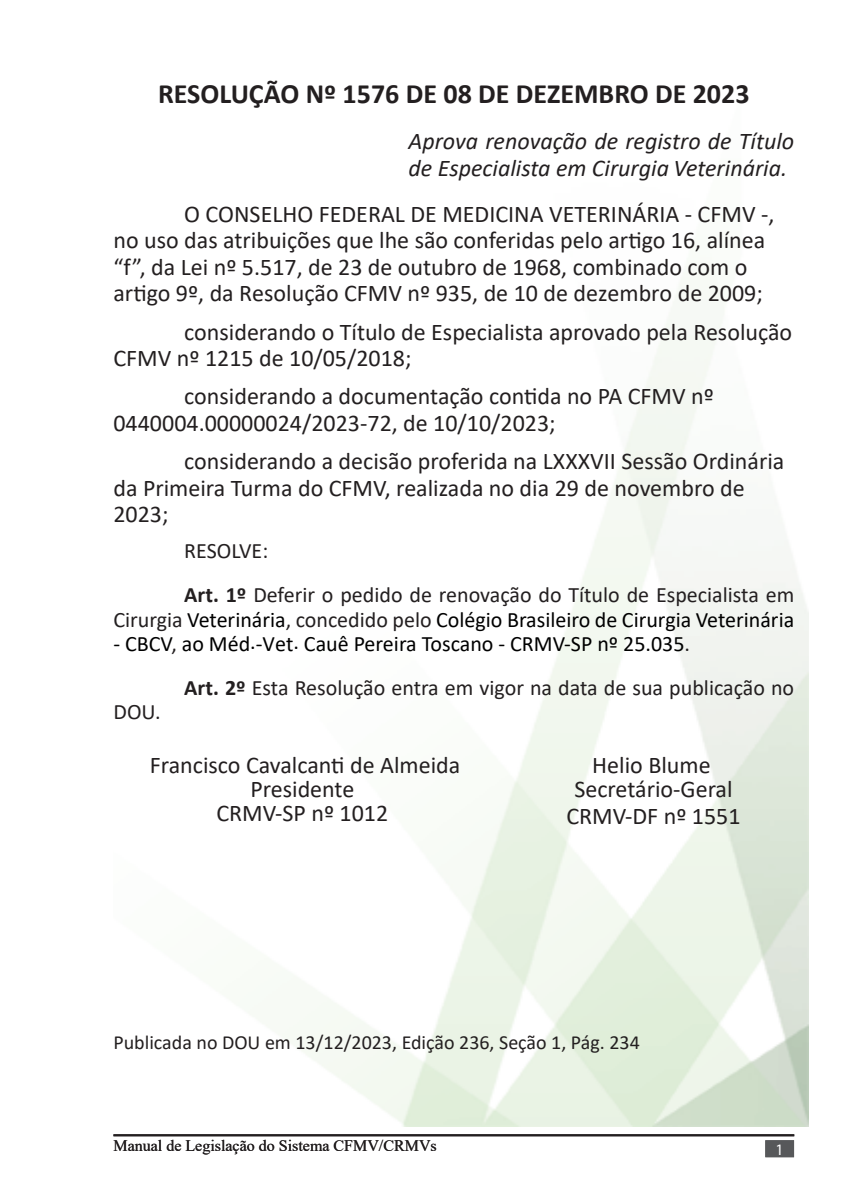
<style>
.page{position:relative;width:851px;height:1191px;background:#fff}
.page>*{position:absolute;margin:0;border:0;box-sizing:border-box;transform-origin:0 0}
.Footnote_text{font:700 28px "Calibri";color:#231f20}
.Body_Text{font:24px/26.4px "Calibri";color:#231f20}
.Footnote_text-2{font:italic 24px/26.4px "Calibri";color:#231f20}
.t1{font:22px/24.2px "Calibri";color:#231f20;text-align:right}
.t2{font:22px "Calibri";color:#000}
.t3{font:20px "Calibri";color:#231f20}
.t4{font:16px "Times New Roman";color:#231f20}
.Apresentação{font:16px "Myriad Pro";color:#fff}
.s1{font-weight:700}
.s2{color:#000}
.s3{color:#231f20}
</style>
<div class="page">
<hr style="left:113px;top:1134px;width:681px;height:2px;background:#231f20">
<div style="left:765px;top:1140px;width:28px;height:17px;background:#57585a;border:2px solid #57585a"></div>
<p class="Footnote_text" style="left:158px;top:74px;width:593px">RESOLUÇÃO Nº 1576 DE 08 DE DEZEMBRO DE 2023</p>
<p class="Footnote_text-2" style="left:408px;top:127px;width:387px">Aprova renovação de registro de Título de Especialista em Cirurgia Veterinária.</p>
<p class="Body_Text" style="left:113px;top:200px;width:662px;text-indent:71px">O CONSELHO FEDERAL DE MEDICINA VETERINÁRIA - CFMV -, no uso das atribuições que lhe são conferidas pelo artigo 16, alínea “f”, da Lei nº 5.517, de 23 de outubro de 1968, combinado com o artigo 9º, da Resolução CFMV nº 935, de 10 de dezembro de 2009;</p>
<p class="Body_Text" style="left:113px;top:318px;width:680px;text-indent:71px">considerando o Título de Especialista aprovado pela Resolução<br>CFMV nº 1215 de 10/05/2018;</p>
<p class="Body_Text" style="left:113px;top:382px;width:601px;text-indent:71px">considerando a documentação contida no PA CFMV nº<br>0440004.00000024/2023-72, de 10/10/2023;</p>
<p class="Body_Text" style="left:113px;top:447px;width:672px;text-indent:71px">considerando a decisão proferida na LXXXVII Sessão Ordinária da Primeira Turma do CFMV, realizada no dia 29 de novembro de<br>2023;</p>
<p class="t1" style="left:184px;top:538px;width:85px">RESOLVE:</p>
<p class="t1" style="left:113px;top:582px;width:682px"><span class="s1">Art. 1º</span> Deferir o pedido de renovação do Título de Especialista em<br>Cirurgia <span class="s2">Veterinária</span>, concedido pelo <span class="s2">Colégio Brasileiro de Cirurgia Veterinária</span></p>
<p class="t2" style="left:113px;top:628px;width:578px">- CBCV<span class="s3">,</span> ao Méd.-Vet. Cauê Pereira Toscano - CRMV-SP nº 25.035<span class="s3">.</span></p>
<p class="t1" style="left:184px;top:675px;width:611px"><span class="s1">Art. 2º</span> Esta Resolução entra em vigor na data de sua publicação no</p>
<p class="t1" style="left:113px;top:699px;width:49px">DOU.</p>
<p class="Body_Text" style="left:150px;top:751px;width:312px">Francisco Cavalcanti de Almeida</p>
<p class="Body_Text" style="left:250px;top:775px;width:105px">Presidente</p>
<p class="Body_Text" style="left:216px;top:799px;width:173px">CRMV-SP nº 1012</p>
<p class="Body_Text" style="left:574px;top:752px;width:160px;line-height:24px;text-align:center">Helio Blume<br>Secretário-Geral</p>
<p class="Body_Text" style="left:566px;top:802px;width:176px">CRMV-DF nº 1551</p>
<p class="t3" style="left:113px;top:1028px;width:528px">Publicada no DOU em 13/12/2023, Edição 236, Seção 1, Pág. 234</p>
<p class="t4" style="left:113px;top:1134px;width:325px">Manual de Legislação do Sistema CFMV/CRMVs</p>
<p class="Apresentação" style="left:775px;top:1140px;width:10px">1</p>
</div>
